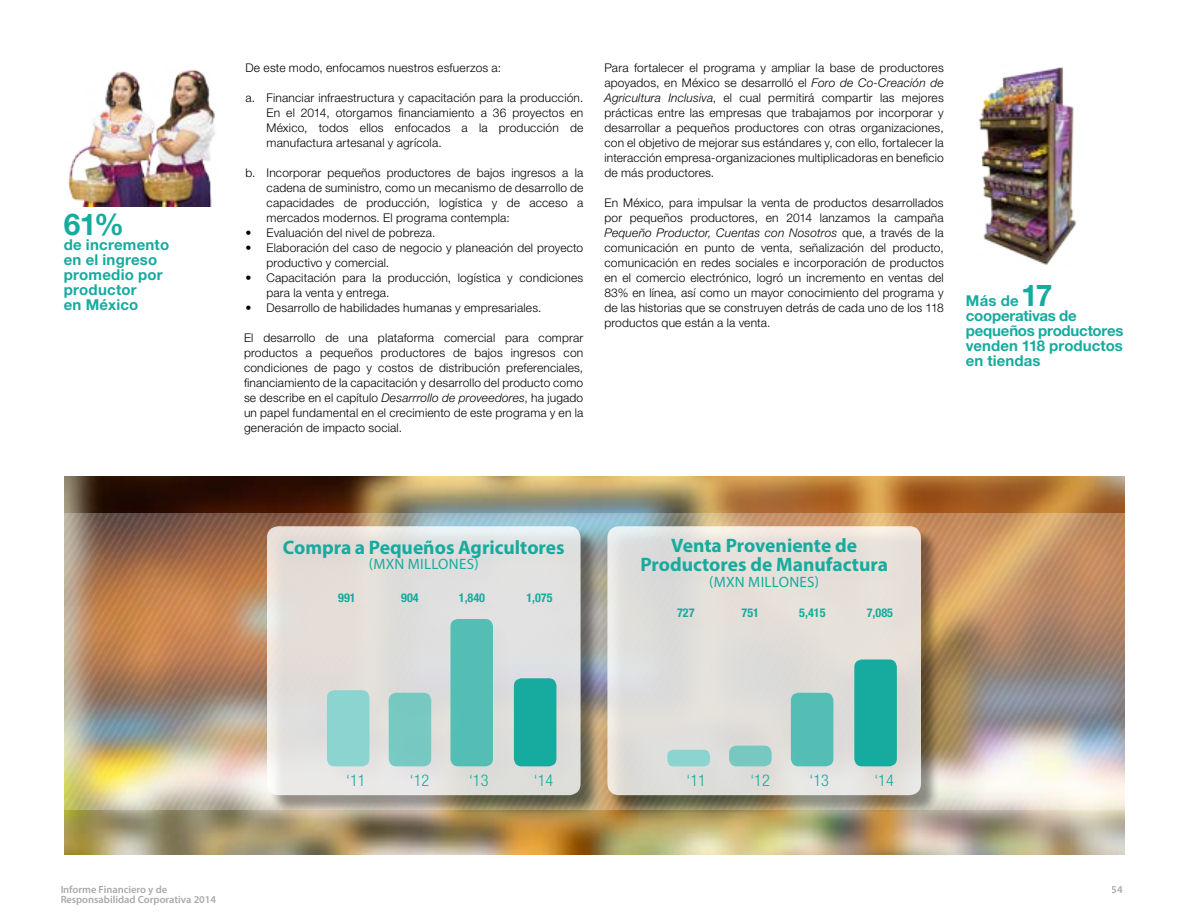
<style>
.page{position:relative;width:1188px;height:918px;background:#fff}
.page>*{position:absolute;margin:0;border:0;box-sizing:border-box;transform-origin:0 0}
.t1{font:700 30px "Helvetica Neue LT Std";color:#17aa9e}
.t2{font:700 19.5px/19.5px "Myriad Pro";color:#17aa9e;text-align:center}
.t3{font:300 condensed 16.2px "Helvetica Neue LT Std";color:#17aa9e}
.t4{font:700 15px/15px "Helvetica Neue LT Std";letter-spacing:.005em;color:#17aa9e}
.t5{font:15px "Myriad Pro";letter-spacing:.02em;color:#17aa9e}
.t6{font:700 condensed 12.15px "Helvetica Neue LT Std";color:#17aa9e}
.t7{font:300 12px/15px "Helvetica Neue LT Std";letter-spacing:.015em;color:#000;text-align:justify}
.t8{font:600 10.5px/9.6px "Myriad Pro";color:#a7a9ac}
.s1{font-style:italic}
.s2{font-size:30px}
</style>
<div class="page">
<img style="left:64px;top:476px;width:1060px;height:378px">
<img style="left:68px;top:70px;width:147px;height:137px">
<img style="left:979px;top:67px;width:98px;height:198px">
<img style="left:64px;top:513px;width:1060px;height:297px">
<div style="left:270px;top:529px;width:330px;height:285px;background:#000;opacity:.5"></div>
<svg style="left:267px;top:526px;width:314px;height:269px;background:#e1dfdd"></svg>
<div style="left:327px;top:690px;width:42px;height:76px;background:#8bd4cf;border-radius:8px"></div>
<div style="left:389px;top:693px;width:42px;height:73px;background:#77c9c1;border-radius:8px"></div>
<div style="left:450px;top:619px;width:43px;height:147px;background:#54beb5;border-radius:8px"></div>
<div style="left:514px;top:678px;width:42px;height:88px;background:#17aa9e;border-radius:8px"></div>
<div style="left:610px;top:529px;width:330px;height:285px;background:#000;opacity:.5"></div>
<svg style="left:607px;top:526px;width:314px;height:269px;background:#e1dfda"></svg>
<div style="left:667px;top:750px;width:43px;height:16px;background:#8bd4cf;border-radius:6px"></div>
<div style="left:729px;top:746px;width:43px;height:20px;background:#76c8c1;border-radius:8px"></div>
<div style="left:791px;top:693px;width:42px;height:73px;background:#54beb4;border-radius:8px"></div>
<div style="left:854px;top:659px;width:43px;height:107px;background:#17aa9e;border-radius:8px"></div>
<h1 class="t1" style="left:64px;top:205px;width:62px">61%</h1>
<p class="t4" style="left:64px;top:236px;width:107px">de incremento en el ingreso promedio por productor<br>en México</p>
<p class="t7" style="left:246px;top:60px;width:257px">De este modo, enfocamos nuestros esfuerzos a:</p>
<p class="t7" style="left:267px;top:90px;width:318px;text-indent:-21px">a. Financiar infraestructura y capacitación para la producción.<br>En el 2014, otorgamos financiamiento a 36 proyectos en México, todos ellos enfocados a la producción de manufactura artesanal y agrícola.</p>
<p class="t7" style="left:267px;top:165px;width:318px;text-indent:-21px">b. Incorporar pequeños productores de bajos ingresos a la cadena de suministro, como un mecanismo de desarrollo de capacidades de producción, logística y de acceso a mercados modernos. El programa contempla:</p>
<p class="t7" style="left:246px;top:225px;width:191px">• Evaluación del nivel de pobreza.</p>
<p class="t7" style="left:267px;top:240px;width:318px;text-indent:-21px">• Elaboración del caso de negocio y planeación del proyecto productivo y comercial.</p>
<p class="t7" style="left:267px;top:270px;width:318px;text-indent:-21px">• Capacitación para la producción, logística y condiciones para la venta y entrega.</p>
<p class="t7" style="left:246px;top:300px;width:297px">• Desarrollo de habilidades humanas y empresariales.</p>
<p class="t7" style="left:244px;top:330px;width:341px">El desarrollo de una plataforma comercial para comprar productos a pequeños productores de bajos ingresos con condiciones de pago y costos de distribución preferenciales, financiamiento de la capacitación y desarrollo del producto como se describe en el capítulo <span class="s1">Desarrrollo de proveedores</span>, ha jugado un papel fundamental en el crecimiento de este programa y en la generación de impacto social.</p>
<p class="t7" style="left:604px;top:60px;width:341px">Para fortalecer el programa y ampliar la base de productores apoyados, en México se desarrolló el <span class="s1">Foro de Co-Creación de Agricultura Inclusiva</span>, el cual permitirá compartir las mejores prácticas entre las empresas que trabajamos por incorporar y desarrollar a pequeños productores con otras organizaciones, con el objetivo de mejorar sus estándares y, con ello, fortalecer la interacción empresa-organizaciones multiplicadoras en beneficio de más productores.</p>
<p class="t7" style="left:604px;top:195px;width:341px">En México, para impulsar la venta de productos desarrollados por pequeños productores, en 2014 lanzamos la campaña <span class="s1">Pequeño Productor, Cuentas con Nosotros</span> que, a través de la comunicación en punto de venta, señalización del producto, comunicación en redes sociales e incorporación de productos en el comercio electrónico, logró un incremento en ventas del 83% en línea, así como un mayor conocimiento del programa y de las historias que se construyen detrás de cada uno de los 118 productos que están a la venta.</p>
<p class="t4" style="left:966px;top:292px;width:159px">Más de <span class="s2">17 </span>cooperativas de pequeños productores venden 118 productos en tiendas</p>
<h2 class="t2" style="left:283px;top:537px;width:283px">Compra a Pequeños Agricultores</h2>
<p class="t5" style="left:369px;top:555px;width:111px">(MXN MILLONES)</p>
<p class="t6" style="left:338px;top:590px;width:19px">991</p>
<p class="t6" style="left:401px;top:590px;width:19px">904</p>
<p class="t6" style="left:459px;top:590px;width:28px">1,840</p>
<p class="t6" style="left:526px;top:590px;width:28px">1,075</p>
<h2 class="t2" style="left:640px;top:535px;width:249px">Venta Proveniente de<br>Productores de Manufactura</h2>
<p class="t5" style="left:709px;top:573px;width:111px">(MXN MILLONES)</p>
<p class="t6" style="left:677px;top:605px;width:19px">727</p>
<p class="t6" style="left:742px;top:605px;width:19px">751</p>
<p class="t6" style="left:799px;top:605px;width:28px">5,415</p>
<p class="t6" style="left:867px;top:605px;width:28px">7,085</p>
<h3 class="t3" style="left:346px;top:771px;width:21px">‘11</h3>
<h3 class="t3" style="left:410px;top:771px;width:21px">‘12</h3>
<h3 class="t3" style="left:469px;top:771px;width:21px">‘13</h3>
<h3 class="t3" style="left:534px;top:771px;width:21px">‘14</h3>
<h3 class="t3" style="left:687px;top:771px;width:21px">‘11</h3>
<h3 class="t3" style="left:750px;top:771px;width:21px">‘12</h3>
<h3 class="t3" style="left:809px;top:771px;width:21px">‘13</h3>
<h3 class="t3" style="left:874px;top:771px;width:21px">‘14</h3>
<p class="t8" style="left:60px;top:885px;width:157px">Informe Financiero y de<br>Responsabilidad Corporativa 2014</p>
<p class="t8" style="left:1112px;top:885px;width:13px">54</p>
</div>
